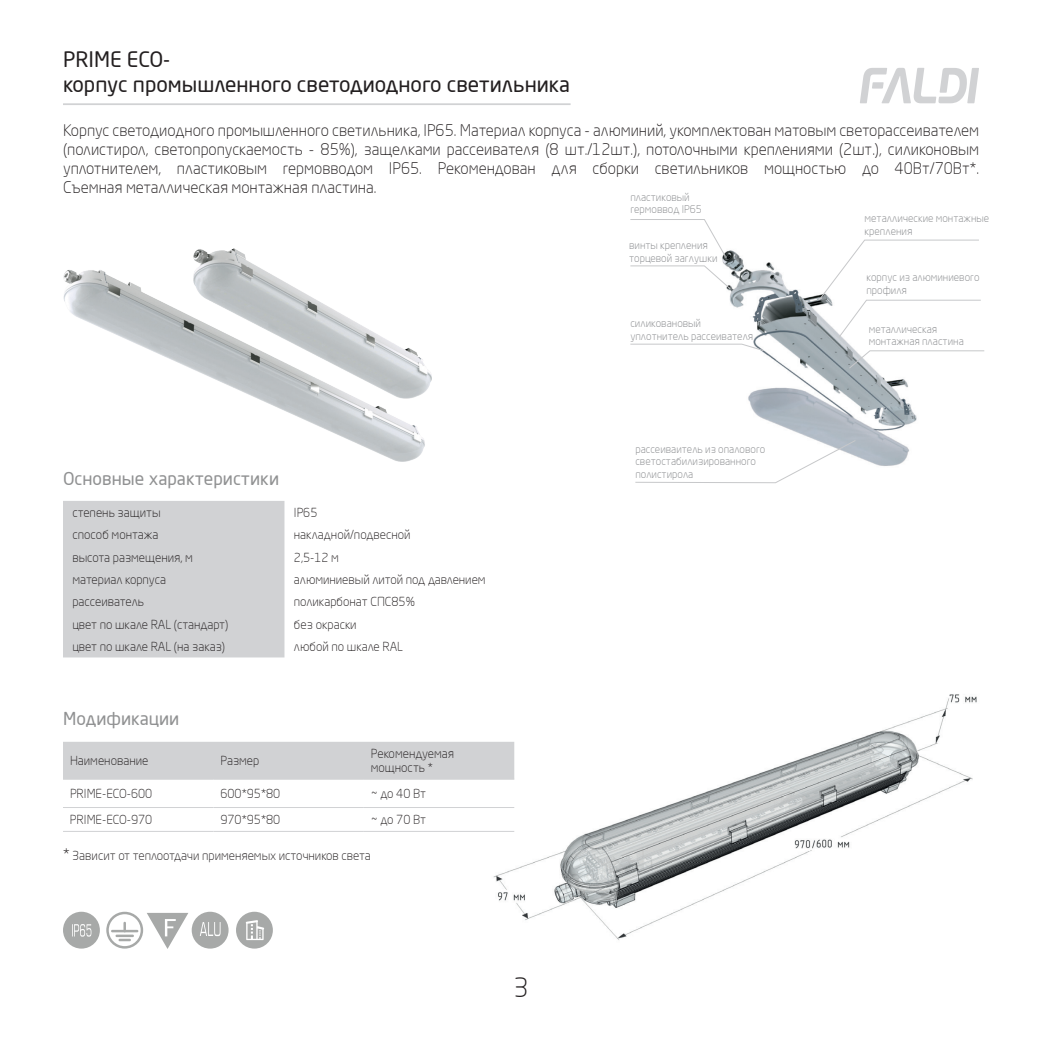
<style>
.page{position:relative;width:1042px;height:1042px;background:#fff}
.page>*{position:absolute;margin:0;border:0;box-sizing:border-box;transform-origin:0 0}
.t1{font:300 26.25px "Neo Sans Pro";color:#231f20}
.t2{font:21px/25.2px "Neo Sans Pro";color:#231f20}
.t3{font:17.5px "Neo Sans Pro";color:#909192}
.t4{font:300 15.75px/18.9px "Neo Sans Pro";color:#231f20;text-align:justify}
.t5{font:300 12.25px/14px "Neo Sans Pro";color:#231f20}
.t6{font:300 10.5px/12.6px "Neo Sans Pro";color:#848689}
.s1{font-size:15.75px}
</style>
<div class="page">
<div style="left:63px;top:501px;width:221px;height:156px;background:#d1d2d4"></div>
<img style="left:63px;top:248px;width:369px;height:214px">
<img style="left:493px;top:694px;width:484px;height:246px">
<svg style="left:63px;top:912px;width:37px;height:36px"></svg>
<svg style="left:106px;top:912px;width:123px;height:37px"></svg>
<svg style="left:236px;top:912px;width:37px;height:36px"></svg>
<div style="left:63px;top:742px;width:451px;height:37px;background:#d1d2d4"></div>
<hr style="left:63px;top:779px;width:150px;height:1px;background:#d1d2d4">
<hr style="left:213px;top:779px;width:151px;height:1px;background:#d1d2d4">
<hr style="left:364px;top:779px;width:150px;height:1px;background:#d1d2d4">
<hr style="left:63px;top:807px;width:150px;height:1px;background:#d1d2d4">
<hr style="left:213px;top:807px;width:151px;height:1px;background:#d1d2d4">
<hr style="left:364px;top:807px;width:150px;height:1px;background:#d1d2d4">
<hr style="left:63px;top:831px;width:150px;height:1px;background:#d1d2d4">
<hr style="left:213px;top:831px;width:151px;height:1px;background:#d1d2d4">
<hr style="left:364px;top:831px;width:150px;height:1px;background:#d1d2d4">
<img style="left:722px;top:250px;width:195px;height:234px">
<hr style="left:63px;top:103px;width:507px;height:2px;background:#d1d2d4">
<svg style="left:635px;top:439px;width:221px;height:44px"></svg>
<svg style="left:630px;top:343px;width:135px;height:9px"></svg>
<svg style="left:630px;top:219px;width:96px;height:39px"></svg>
<svg style="left:848px;top:350px;width:137px;height:19px"></svg>
<svg style="left:818px;top:239px;width:163px;height:100px"></svg>
<svg style="left:630px;top:265px;width:101px;height:25px"></svg>
<svg style="left:860px;top:68px;width:119px;height:35px"></svg>
<h2 class="t2" style="left:63px;top:46px;width:509px">PRIME ECO-<br>корпус промышленного светодиодного светильника</h2>
<p class="t4" style="left:63px;top:120px;width:917px">Корпус светодиодного промышленного светильника, IP65. Материал корпуса - алюминий, укомплектован матовым светорассеивателем (полистирол, светопропускаемость - 85%), защелками рассеивателя (8 шт./12шт.), потолочными креплениями (2шт.), силиконовым уплотнителем, пластиковым гермовводом IP65. Рекомендован для сборки светильников мощностью до 40Вт/70Вт*.<br>Съемная металлическая монтажная пластина.</p>
<p class="t6" style="left:630px;top:190px;width:73px">пластиковый гермоввод IP65</p>
<p class="t6" style="left:629px;top:239px;width:90px">винты крепления торцевой заглушки</p>
<p class="t6" style="left:864px;top:212px;width:126px">металлические монтажные крепления</p>
<h3 class="t3" style="left:63px;top:467px;width:218px">Основные характеристики</h3>
<p class="t5" style="left:72px;top:505px;width:90px">степень защиты</p>
<p class="t5" style="left:294px;top:505px;width:25px">IP65</p>
<p class="t5" style="left:72px;top:527px;width:87px">способ монтажа</p>
<p class="t5" style="left:294px;top:527px;width:118px">накладной/подвесной</p>
<p class="t5" style="left:72px;top:550px;width:122px">высота размещения, м</p>
<p class="t5" style="left:294px;top:550px;width:47px">2,5-12 м</p>
<p class="t5" style="left:72px;top:572px;width:95px">материал корпуса</p>
<p class="t5" style="left:294px;top:572px;width:193px">алюминиевый литой под давлением</p>
<p class="t5" style="left:72px;top:594px;width:73px">рассеиватель</p>
<p class="t5" style="left:294px;top:594px;width:123px">поликарбонат СПС85%</p>
<p class="t5" style="left:72px;top:617px;width:157px">цвет по шкале RAL (стандарт)</p>
<p class="t5" style="left:294px;top:617px;width:64px">без окраски</p>
<p class="t5" style="left:72px;top:639px;width:154px">цвет по шкале RAL (на заказ)</p>
<p class="t5" style="left:294px;top:639px;width:111px">любой по шкале RAL</p>
<h3 class="t3" style="left:63px;top:708px;width:118px">Модификации</h3>
<p class="t5" style="left:70px;top:753px;width:80px">Наименование</p>
<p class="t5" style="left:220px;top:753px;width:40px">Размер</p>
<p class="t5" style="left:371px;top:746px;width:85px">Рекомендуемая мощность *</p>
<p class="t5" style="left:70px;top:786px;width:84px">PRIME-ECO-600</p>
<p class="t5" style="left:220px;top:786px;width:61px">600*95*80</p>
<p class="t5" style="left:371px;top:786px;width:57px">~ до 40 Вт</p>
<p class="t5" style="left:70px;top:812px;width:84px">PRIME-ECO-970</p>
<p class="t5" style="left:220px;top:812px;width:61px">970*95*80</p>
<p class="t5" style="left:371px;top:812px;width:57px">~ до 70 Вт</p>
<p class="t5" style="left:63px;top:848px;width:309px"><span class="s1">*</span> Зависит от теплоотдачи применяемых источников света</p>
<h1 class="t1" style="left:513px;top:971px;width:17px">3</h1>
<p class="t6" style="left:630px;top:317px;width:124px">силиковановый уплотнитель рассеивателя</p>
<p class="t6" style="left:635px;top:442px;width:132px">рассеиваитель из опалового светостабилизированного полистирола</p>
<p class="t6" style="left:866px;top:271px;width:115px">корпус из алюминиевого профиля</p>
<p class="t6" style="left:868px;top:322px;width:97px">металлическая монтажная пластина</p>
</div>
